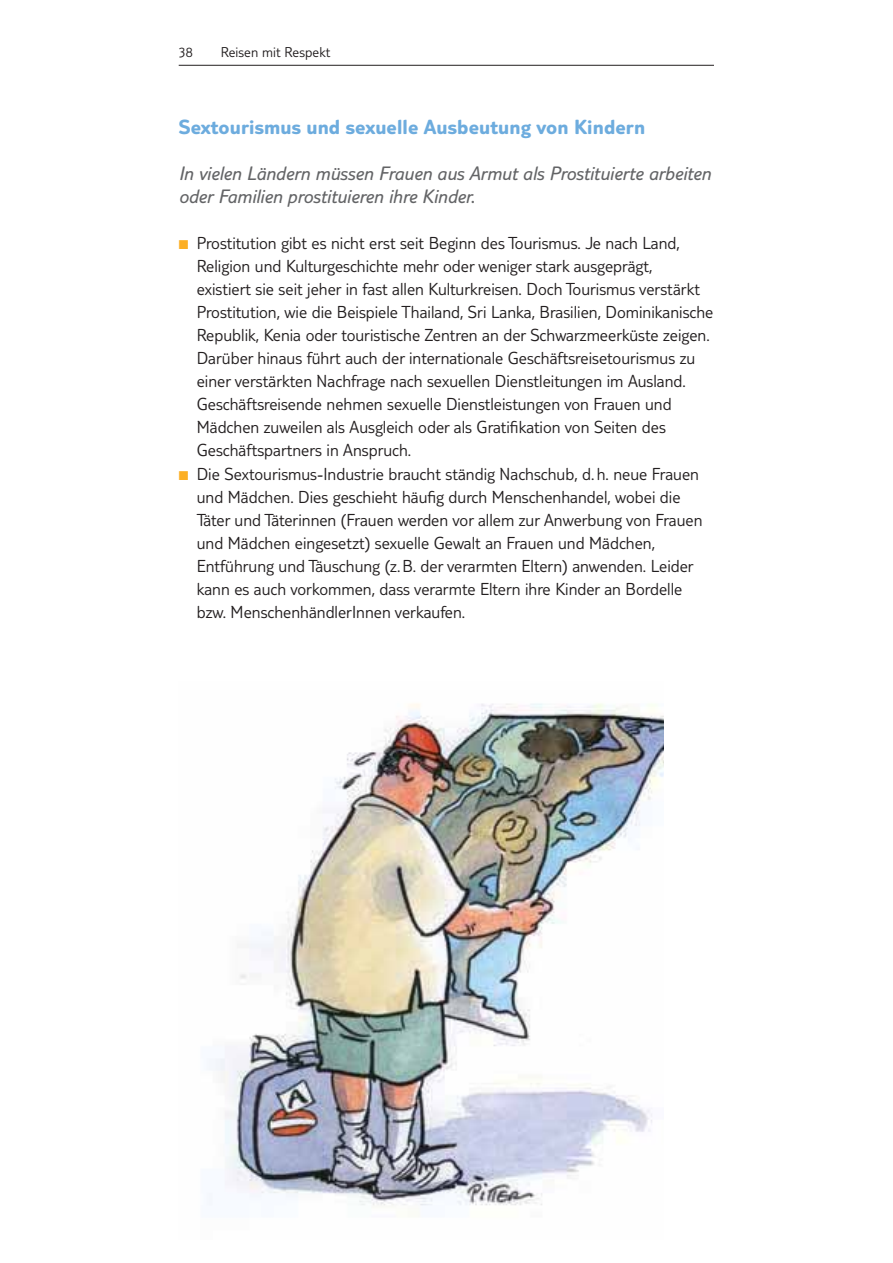
<style>
.page{position:relative;width:893px;height:1263px;background:#fff}
.page>*{position:absolute;margin:0;border:0;box-sizing:border-box;transform-origin:0 0}
.t1{font:700 21.15px "TUI Type";letter-spacing:.005em;color:#6dacde}
.t2{font:italic 20.1px/23px "TUI Type";color:#636466}
.t3{font:300 18px/23px "TUI Type";color:#231f20}
.t4{font:300 14.85px "TUI Type";letter-spacing:.005em;color:#231f20}
.s1{color:#fcaf25}
</style>
<div class="page">
<hr style="left:179px;top:65px;width:535px;height:1px;background:#231f20">
<img style="left:209px;top:703px;width:455px;height:503px">
<p class="t4" style="left:179px;top:47px;width:16px">38</p>
<p class="t4" style="left:221px;top:47px;width:111px">Reisen mit Respekt</p>
<p class="t1" style="left:179px;top:120px;width:468px">Sextourismus und sexuelle Ausbeutung von Kindern</p>
<p class="t2" style="left:179px;top:164px;width:534px">In vielen Ländern müssen Frauen aus Armut als Prostituierte arbeiten oder Familien prostituieren ihre Kinder.</p>
<p class="t3" style="left:197px;top:234px;width:518px;text-indent:-18px"><span class="s1">■</span> Prostitution gibt es nicht erst seit Beginn des Tourismus. Je nach Land, Religion und Kulturgeschichte mehr oder weniger stark ausgeprägt,<br>existiert sie seit jeher in fast allen Kulturkreisen. Doch Tourismus verstärkt Prostitution, wie die Beispiele Thailand, Sri Lanka, Brasilien, Dominikanische Republik, Kenia oder touristische Zentren an der Schwarzmeerküste zeigen.<br>Darüber hinaus führt auch der internationale Geschäftsreisetourismus zu einer verstärkten Nachfrage nach sexuellen Dienstleitungen im Ausland.<br>Geschäftsreisende nehmen sexuelle Dienstleistungen von Frauen und Mädchen zuweilen als Ausgleich oder als Gratifikation von Seiten des Geschäftspartners in Anspruch.</p>
<p class="t3" style="left:197px;top:464px;width:507px;text-indent:-18px"><span class="s1">■</span> Die Sextourismus-Industrie braucht ständig Nachschub, d. h. neue Frauen und Mädchen. Dies geschieht häufig durch Menschenhandel, wobei die Täter und Täterinnen (Frauen werden vor allem zur Anwerbung von Frauen und Mädchen eingesetzt) sexuelle Gewalt an Frauen und Mädchen, Entführung und Täuschung (z. B. der verarmten Eltern) anwenden. Leider kann es auch vorkommen, dass verarmte Eltern ihre Kinder an Bordelle bzw. MenschenhändlerInnen verkaufen.</p>
</div>
